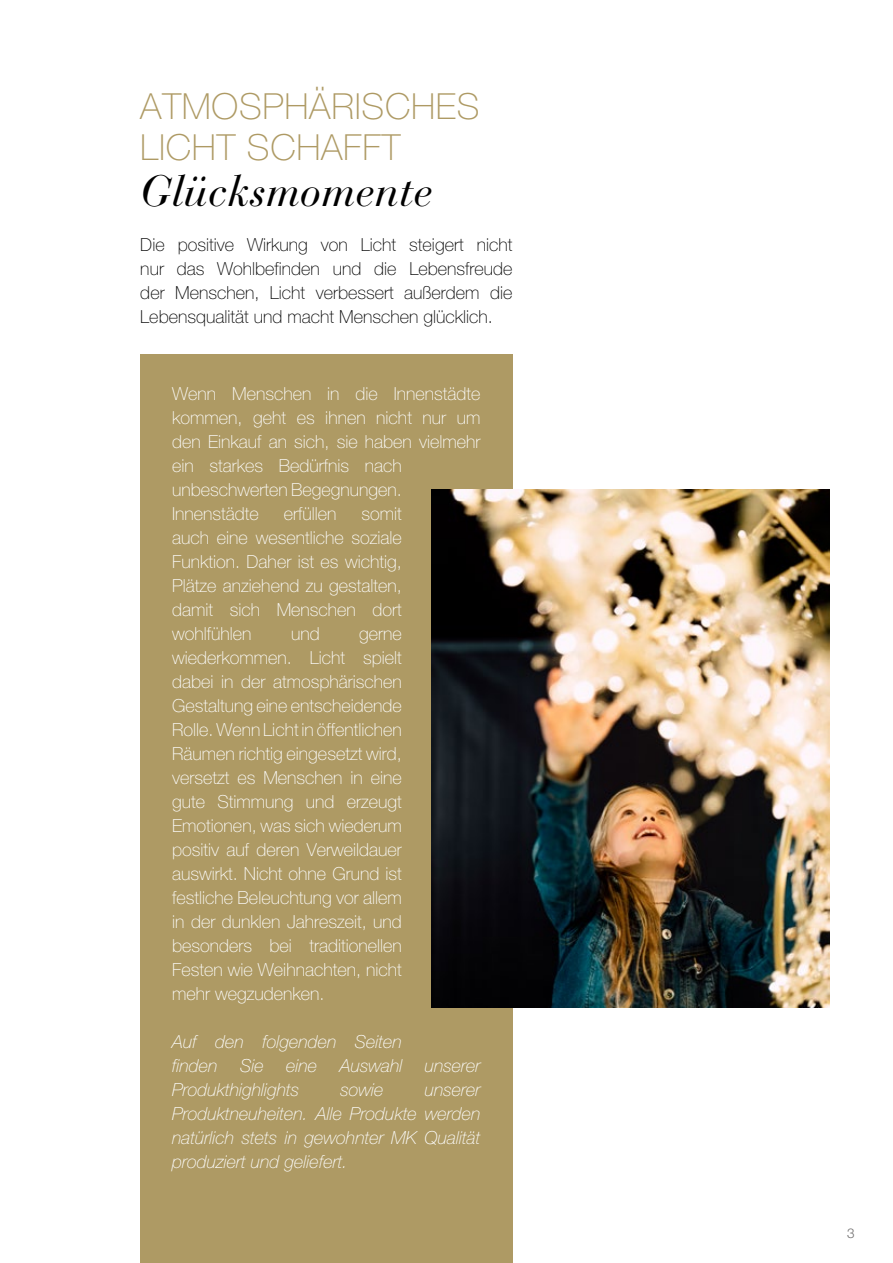
<style>
.page{position:relative;width:893px;height:1263px;background:#fff}
.page>*{position:absolute;margin:0;border:0;box-sizing:border-box;transform-origin:0 0}
.t1{font:italic 43.5px "Bauer Bodoni Std";color:#000}
.t2{font:100 36px/40.5px "Helvetica Neue LTW1 G";letter-spacing:.02em;color:#ae9a64}
.t3{font:100 18px/24px "Helvetica Neue LTW1 G";color:#fff;text-align:justify}
.t4{font:italic 100 18px/24px "Helvetica Neue LTW1 G";color:#fff}
.t5{font:100 18px/24px "Helvetica Neue LTW1 G";color:#000;text-align:justify}
.t6{font:300 13.5px "Helvetica Neue LTW1 G";color:#706f6f}
</style>
<div class="page">
<div style="left:140px;top:355px;width:372px;height:908px;background:#ae9a64"></div>
<img style="left:432px;top:489px;width:397px;height:518px">
<h2 class="t2" style="left:140px;top:86px;width:341px">ATMOSPHÄRISCHES<br>LICHT SCHAFFT</h2>
<h1 class="t1" style="left:140px;top:165px;width:294px">Glücksmomente</h1>
<p class="t5" style="left:140px;top:233px;width:374px">Die positive Wirkung von Licht steigert nicht nur das Wohlbefinden und die Lebensfreude der Menschen, Licht verbessert außerdem die Lebensqualität und macht Menschen glücklich.</p>
<p class="t3" style="left:172px;top:381px;width:310px;text-align:left">Wenn Menschen in die Innenstädte kommen, geht es ihnen nicht nur um den Einkauf an sich, sie haben vielmehr ein starkes Bedürfnis nach unbeschwerten Begegnungen.<br>Innenstädte</p>
<p class="t3" style="left:284px;top:501px;width:54px">erfüllen</p>
<p class="t3" style="left:172px;top:501px;width:231px;text-indent:189px">somit auch eine wesentliche soziale Funktion. Daher ist es wichtig, Plätze anziehend zu gestalten, damit sich Menschen dort wohlfühlen</p>
<p class="t3" style="left:291px;top:621px;width:30px">und</p>
<p class="t3" style="left:172px;top:621px;width:231px;text-indent:187px">gerne wiederkommen. Licht spielt dabei in der atmosphärischen Gestaltung eine entscheidende Rolle. Wenn Licht in öffentlichen Räumen richtig eingesetzt wird, versetzt es Menschen in eine gute Stimmung und erzeugt Emotionen, was sich wiederum positiv auf deren Verweildauer auswirkt. Nicht ohne Grund ist festliche Beleuchtung vor allem in der dunklen Jahreszeit, und besonders bei traditionellen Festen wie Weihnachten, nicht mehr wegzudenken.</p>
<p class="t4" style="left:172px;top:1029px;width:310px">Auf den folgenden Seiten<br>finden Sie eine Auswahl unserer<br>Produkthighlights</p>
<p class="t4" style="left:341px;top:1077px;width:45px">sowie</p>
<p class="t4" style="left:172px;top:1077px;width:310px;text-align:justify;text-indent:253px">unserer Produktneuheiten. Alle Produkte werden natürlich stets in gewohnter MK Qualität produziert und geliefert.</p>
<p class="t6" style="left:847px;top:1225px;width:9px">3</p>
</div>
